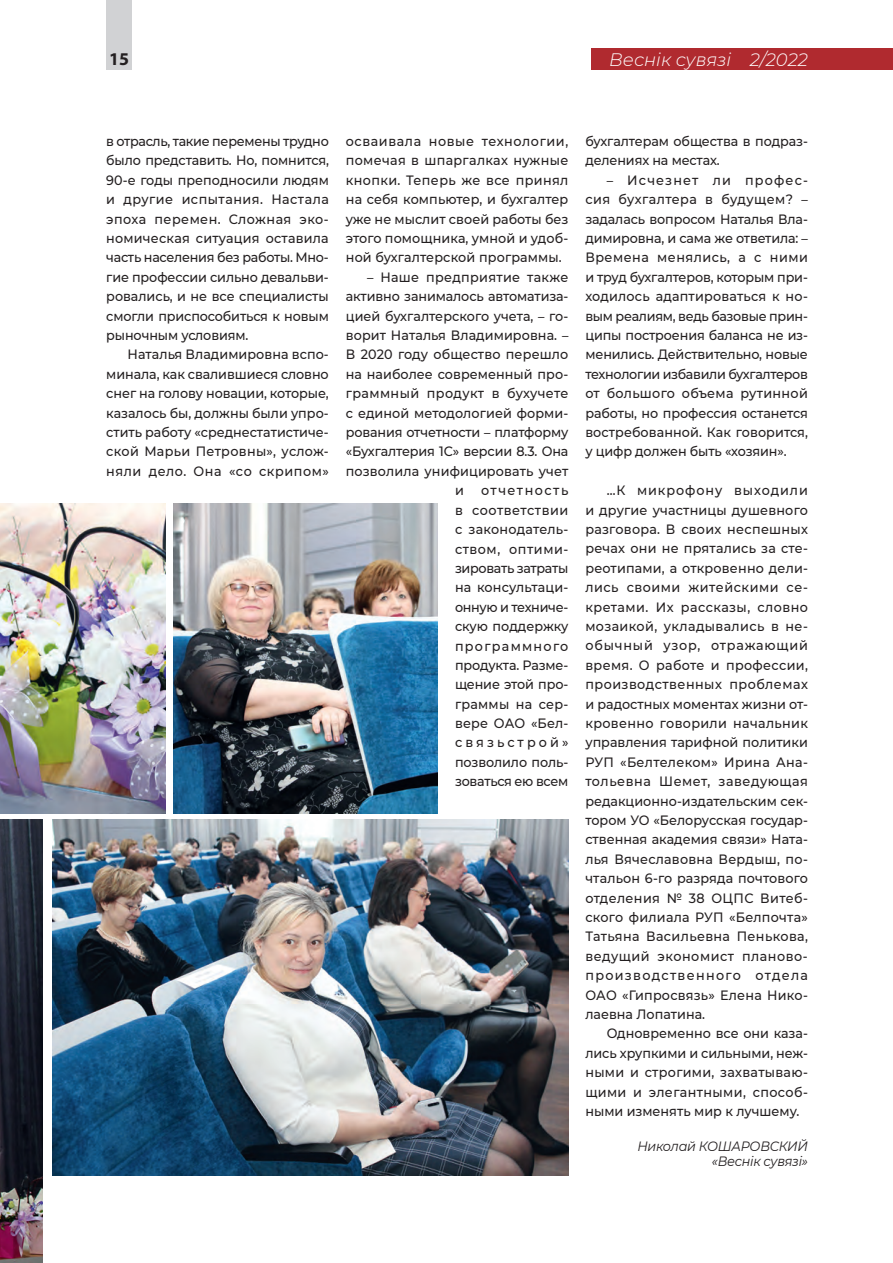
<style>
.page{position:relative;width:893px;height:1263px;background:#fff}
.page>*{position:absolute;margin:0;border:0;box-sizing:border-box;transform-origin:0 0}
.t1{font:italic 300 18px "Montserrat";color:#fff}
.t2{font:700 18px "Myriad Pro";color:#231f20}
._000_Text_OSNOV{font:500 13.5px/19.4px "Montserrat";letter-spacing:.005em;color:#231f20;text-align:justify;scale:.94 1}
._008_athor-after-tex{font:italic 13.5px "Montserrat";letter-spacing:-.02em;color:#231f20;scale:.94 1}
._000_Text_OSNOV-2{font:500 13.5px "Montserrat";letter-spacing:.03em;color:#231f20;scale:.94 1}
._000_Text_OSNOV-3{font:500 13.5px "Montserrat";letter-spacing:.025em;color:#231f20;scale:.94 1}
</style>
<div class="page">
<div style="left:591px;top:48px;width:302px;height:22px;background:#b02a2f"></div>
<img style="left:0;top:503px;width:166px;height:311px">
<img style="left:173px;top:503px;width:265px;height:311px">
<img style="left:52px;top:820px;width:516px;height:355px">
<img style="left:0;top:820px;width:43px;height:443px">
<div style="left:106px;top:0;width:26px;height:70px;background:#d1d2d4"></div>
<h1 class="t2" style="left:109px;top:48px;width:21px">15</h1>
<h1 class="t1" style="left:609px;top:47px;width:200px">Веснiк сувязi 2/2022</h1>
<p class="_000_Text_OSNOV" style="left:106px;top:131px;width:238px">в отрасль, такие перемены трудно было представить. Но, помнится, 90-е годы преподносили людям и другие испытания. Настала эпоха перемен. Сложная эко&shy;номическая ситуация оставила часть населения без работы. Мно&shy;гие профессии сильно девальви&shy;ровались, и не все специалисты смогли приспособиться к новым рыночным условиям.</p>
<p class="_000_Text_OSNOV" style="left:106px;top:344px;width:238px;text-indent:21px">Наталья Владимировна вспо&shy;минала, как свалившиеся словно снег на голову новации, которые, казалось бы, должны были упро&shy;стить работу «среднестатистиче&shy;ской Марьи Петровны», услож&shy;няли дело. Она «со скрипом»</p>
<p class="_000_Text_OSNOV" style="left:346px;top:131px;width:238px">осваивала новые технологии, помечая в шпаргалках нужные кнопки. Теперь же все принял на себя компьютер, и бухгалтер уже не мыслит своей работы без этого помощника, умной и удоб&shy;ной бухгалтерской программы.</p>
<p class="_000_Text_OSNOV-3" style="left:367px;top:268px;width:216px">– Наше предприятие также</p>
<p class="_000_Text_OSNOV" style="left:346px;top:286px;width:238px">активно занималось автоматиза-</p>
<p class="_000_Text_OSNOV" style="left:346px;top:306px;width:238px">цией бухгалтерского учета, – го-</p>
<p class="_000_Text_OSNOV" style="left:346px;top:325px;width:238px">ворит Наталья Владимировна. –</p>
<p class="_000_Text_OSNOV" style="left:346px;top:344px;width:238px">В 2020 году общество перешло</p>
<p class="_000_Text_OSNOV" style="left:346px;top:364px;width:238px">на наиболее современный про-</p>
<p class="_000_Text_OSNOV-2" style="left:346px;top:384px;width:238px">граммный продукт в бухучете</p>
<p class="_000_Text_OSNOV" style="left:346px;top:403px;width:238px">с единой методологией форми-</p>
<p class="_000_Text_OSNOV" style="left:346px;top:422px;width:238px">рования отчетности – платформу</p>
<p class="_000_Text_OSNOV" style="left:346px;top:441px;width:238px">«Бухгалтерия 1С» версии 8.3. Она</p>
<p class="_000_Text_OSNOV" style="left:346px;top:461px;width:238px">позволила унифицировать учет</p>
<p class="_000_Text_OSNOV" style="left:455px;top:480px;width:11px">и</p>
<p class="_000_Text_OSNOV" style="left:455px;top:480px;width:122px;text-indent:26px">отчетность в соответствии с законодатель&shy;ством, оптими&shy;зировать затраты на консультаци&shy;онную и техниче&shy;скую поддержку программного продукта. Разме&shy;щение этой про&shy;граммы на сер&shy;вере ОАО «Бел&shy;связьстрой» позволило поль&shy;зоваться ею всем</p>
<p class="_000_Text_OSNOV" style="left:585px;top:131px;width:238px">бухгалтерам общества в подраз&shy;делениях на местах.</p>
<p class="_000_Text_OSNOV" style="left:585px;top:170px;width:238px;text-indent:21px">– Исчезнет ли профес&shy;сия бухгалтера в будущем? – задалась вопросом Наталья Вла&shy;димировна, и сама же ответила: – Времена менялись, а с ними и труд бухгалтеров, которым при&shy;ходилось адаптироваться к но&shy;вым реалиям, ведь базовые прин&shy;ципы построения баланса не из&shy;менились. Действительно, новые технологии избавили бухгалтеров от большого объема рутинной работы, но профессия останется востребованной. Как говорится, у цифр должен быть «хозяин».</p>
<p class="_000_Text_OSNOV" style="left:585px;top:480px;width:238px;text-indent:21px">…К микрофону выходили и другие участницы душевного разговора. В своих неспешных речах они не прятались за сте&shy;реотипами, а откровенно дели&shy;лись своими житейскими се&shy;кретами. Их рассказы, словно мозаикой, укладывались в не&shy;обычный узор, отражающий время. О работе и профессии, производственных проблемах и радостных моментах жизни от&shy;кровенно говорили начальник управления тарифной политики РУП «Белтелеком» Ирина Ана&shy;тольевна Шемет, заведующая редакционно-издательским сек&shy;тором УО «Белорусская государ&shy;ственная академия связи» Ната&shy;лья Вячеславовна Вердыш, по&shy;чтальон 6-го разряда почтового отделения № 38 ОЦПС Витеб&shy;ского филиала РУП «Белпочта» Татьяна Васильевна Пенькова, ведущий экономист планово&shy;производственного отдела ОАО «Гипросвязь» Елена Нико&shy;лаевна Лопатина.</p>
<p class="_000_Text_OSNOV" style="left:585px;top:1023px;width:238px;text-indent:21px">Одновременно все они каза&shy;лись хрупкими и сильными, неж&shy;ными и строгими, захватываю&shy;щими и элегантными, способ&shy;ными изменять мир к лучшему.</p>
<p class="_008_athor-after-tex" style="left:637px;top:1137px;width:183px">Николай КОШАРОВСКИЙ</p>
<p class="_008_athor-after-tex" style="left:712px;top:1152px;width:104px">«Веснiк сувязi»</p>
</div>
